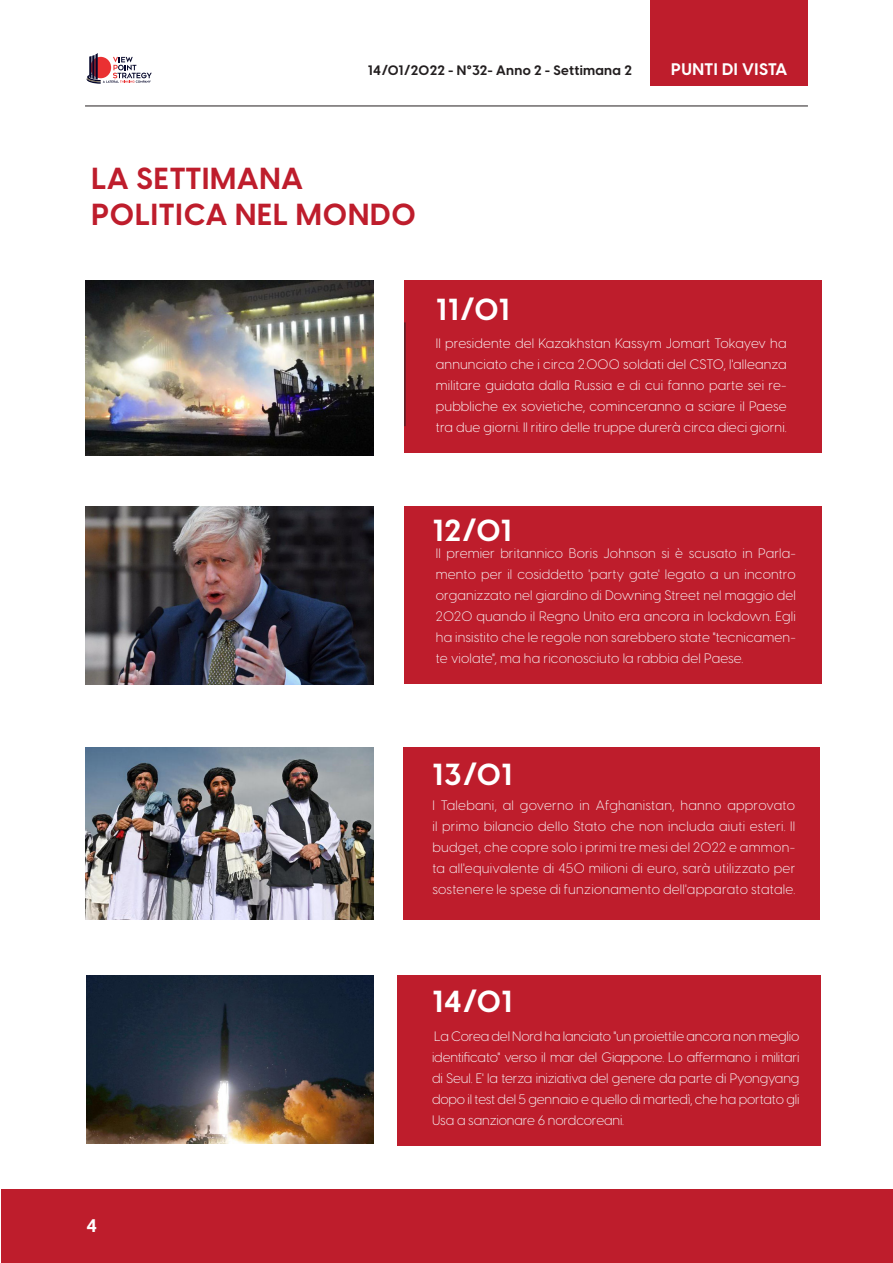
<style>
.page{position:relative;width:893px;height:1263px;background:#fff}
.page>*{position:absolute;margin:0;border:0;box-sizing:border-box;transform-origin:0 0}
.titolo{font:700 30px "Visby CF";letter-spacing:.03em;color:#be1d2c}
.titolo-2{font:700 30px "Visby CF";letter-spacing:.01em;color:#fff}
.t1{font:700 18px "Visby CF";color:#fff}
.t2{font:700 16.5px "Visby CF";letter-spacing:.03em;color:#fff}
.testo{font:300 13.5px/21px "Visby CF";letter-spacing:.01em;color:#f7f7f8;text-align:justify}
.testo-2{font:300 13.5px/21px "Visby CF";letter-spacing:.01em;color:#fcfcfc;text-align:justify}
.t3{font:700 13.5px "Visby CF";letter-spacing:.02em;color:#231f20}
</style>
<div class="page">
<div style="left:651px;top:0;width:157px;height:85px;background:#be1d2c"></div>
<div style="left:1px;top:1189px;width:892px;height:74px;background:#be1d2c"></div>
<svg style="left:87px;top:53px;width:65px;height:31px"></svg>
<hr style="left:85px;top:106px;width:723px;height:1px;background:#231f20">
<div style="left:405px;top:280px;width:417px;height:173px;background:#be1d2c"></div>
<div style="left:405px;top:507px;width:417px;height:177px;background:#be1d2c"></div>
<hr style="left:405px;top:322px;width:1px;height:104px;background:#231f20">
<img style="left:85px;top:280px;width:288px;height:175px">
<img style="left:85px;top:507px;width:288px;height:177px">
<div style="left:398px;top:975px;width:423px;height:171px;background:#be1d2c"></div>
<div style="left:404px;top:747px;width:416px;height:173px;background:#be1d2c"></div>
<img style="left:85px;top:747px;width:288px;height:173px">
<img style="left:87px;top:975px;width:286px;height:168px">
<p class="t3" style="left:368px;top:62px;width:265px">14/01/2022 - N°32- Anno 2 - Settimana 2</p>
<p class="t2" style="left:671px;top:58px;width:118px">PUNTI DI VISTA</p>
<p class="titolo" style="left:91px;top:159px;width:213px">LA SETTIMANA</p>
<p class="titolo" style="left:91px;top:195px;width:326px">POLITICA NEL MONDO</p>
<p class="titolo-2" style="left:436px;top:290px;width:76px">11/01</p>
<p class="testo-2" style="left:436px;top:333px;width:352px">Il presidente del Kazakhstan Kassym Jomart Tokayev ha annunciato che i circa 2.000 soldati del CSTO, l'alleanza militare guidata dalla Russia e di cui fanno parte sei re&shy;pubbliche ex sovietiche, cominceranno a sciare il Paese tra due giorni. Il ritiro delle truppe durerà circa dieci giorni.</p>
<p class="titolo-2" style="left:432px;top:512px;width:81px">12/01</p>
<p class="testo" style="left:436px;top:543px;width:362px">Il premier britannico Boris Johnson si è scusato in Parla&shy;mento per il cosiddetto 'party gate' legato a un incontro organizzato nel giardino di Downing Street nel maggio del 2020 quando il Regno Unito era ancora in lockdown. Egli ha insistito che le regole non sarebbero state "tecnicamen&shy;te violate", ma ha riconosciuto la rabbia del Paese.</p>
<h2 class="t1" style="left:87px;top:1214px;width:12px">4</h2>
<p class="titolo-2" style="left:432px;top:756px;width:82px">13/01</p>
<p class="testo" style="left:432px;top:795px;width:365px">I Talebani, al governo in Afghanistan, hanno approvato il primo bilancio dello Stato che non includa aiuti esteri. Il budget, che copre solo i primi tre mesi del 2022 e ammon&shy;ta all'equivalente di 450 milioni di euro, sarà utilizzato per sostenere le spese di funzionamento dell'apparato statale.</p>
<p class="titolo-2" style="left:432px;top:982px;width:82px">14/01</p>
<p class="testo" style="left:432px;top:1026px;width:369px">La Corea del Nord ha lanciato "un proiettile ancora non meglio identificato" verso il mar del Giappone. Lo affermano i militari di Seul. E' la terza iniziativa del genere da parte di Pyongyang dopo il test del 5 gennaio e quello di martedì, che ha portato gli Usa a sanzionare 6 nordcoreani.</p>
</div>
